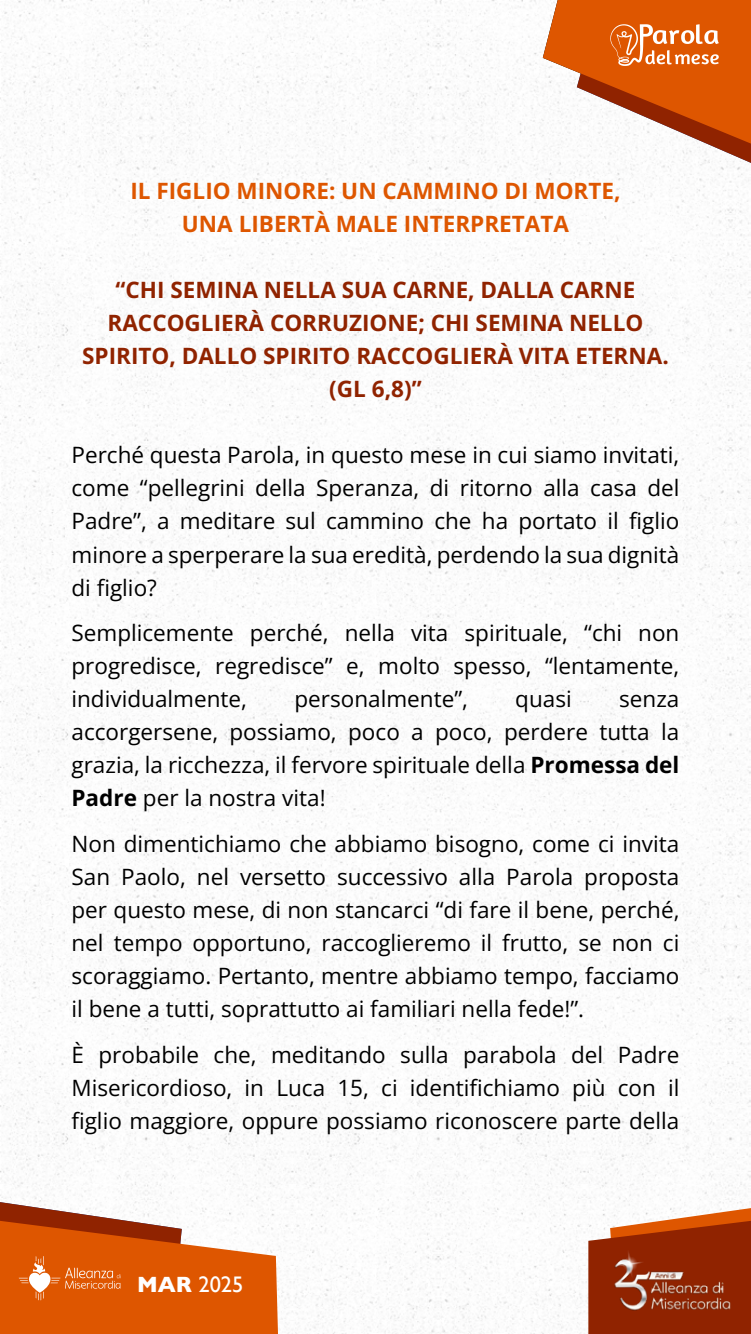
<style>
.page{position:relative;width:751px;height:1334px;background:#fff}
.page>*{position:absolute;margin:0;border:0;box-sizing:border-box;transform-origin:0 0}
.t1{font:22.5px/33px "Open Sans";color:#000;text-align:justify}
.t2{font:700 22.5px/33px "Open Sans";color:#902300;text-align:center}
.t3{font:700 22.5px/33px "Open Sans";color:#de5600;text-align:center}
.t4{font:22.5px "Gill Sans";color:#fff}
.s1{font-weight:700}
</style>
<div class="page">
<img style="left:0;top:0;width:750px;height:1333px">
<svg style="left:588px;top:1208px;width:162px;height:125px"></svg>
<svg style="left:0;top:1202px;width:278px;height:131px"></svg>
<img style="left:609px;top:1250px;width:124px;height:62px">
<svg style="left:542px;top:0;width:208px;height:163px"></svg>
<p class="t3" style="left:130px;top:174px;width:491px">IL FIGLIO MINORE: UN CAMMINO DI MORTE,<br>UNA LIBERTÀ MALE INTERPRETATA</p>
<p class="t2" style="left:82px;top:273px;width:587px">“CHI SEMINA NELLA SUA CARNE, DALLA CARNE RACCOGLIERÀ CORRUZIONE; CHI SEMINA NELLO SPIRITO, DALLO SPIRITO RACCOGLIERÀ VITA ETERNA. (GL 6,8)”</p>
<p class="t1" style="left:71px;top:438px;width:609px">Perché questa Parola, in questo mese in cui siamo invitati, come “pellegrini della Speranza, di ritorno alla casa del Padre”, a meditare sul cammino che ha portato il figlio minore a sperperare la sua eredità, perdendo la sua dignità di figlio?</p>
<p class="t1" style="left:71px;top:616px;width:609px">Semplicemente perché, nella vita spirituale, “chi non progredisce, regredisce” e, molto spesso, “lentamente, individualmente,</p>
<p class="t1" style="left:294px;top:682px;width:175px">personalmente”,</p>
<p class="t1" style="left:515px;top:682px;width:58px">quasi</p>
<p class="t1" style="left:71px;top:682px;width:609px;text-indent:547px">senza accorgersene, possiamo, poco a poco, perdere tutta la grazia, la ricchezza, il fervore spirituale della <span class="s1">Promessa del Padre</span> per la nostra vita!</p>
<p class="t1" style="left:71px;top:827px;width:609px">Non dimentichiamo che abbiamo bisogno, come ci invita San Paolo, nel versetto successivo alla Parola proposta per questo mese, di non stancarci “di fare il bene, perché, nel tempo opportuno, raccoglieremo il frutto, se non ci scoraggiamo. Pertanto, mentre abbiamo tempo, facciamo il bene a tutti, soprattutto ai familiari nella fede!”.</p>
<p class="t1" style="left:71px;top:1037px;width:609px">È probabile che, meditando sulla parabola del Padre Misericordioso, in Luca 15, ci identifichiamo più con il figlio maggiore, oppure possiamo riconoscere parte della</p>
<p class="t4" style="left:137px;top:1271px;width:108px"><span class="s1">MAR</span> 2025</p>
</div>
